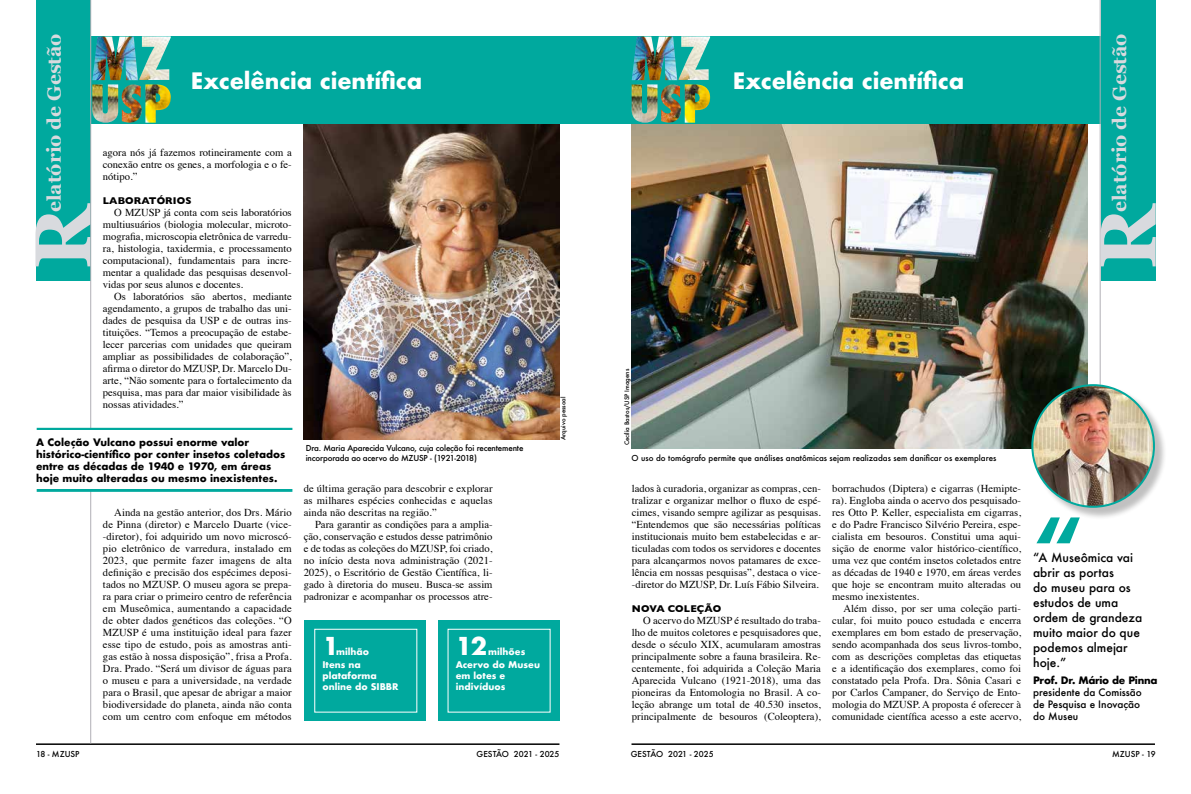
<style>
.page{position:relative;width:1191px;height:794px;background:#fff}
.page>*{position:absolute;margin:0;border:0;box-sizing:border-box;transform-origin:0 0}
.t1{font:700 79.4px "Georgia";color:#d8dade}
.t2{font:700 77.9px "Futura";color:#00a99e}
.t3{font:700 24px "Futura";color:#fff}
.t4{font:700 22px "Futura";color:#fff}
.t5{font:700 19.2px "Georgia";color:#d8dade}
.t6{font:500 12px/15px "Futura";color:#000}
.t7{font:10.6px/12px "Times";color:#000;text-align:justify}
.t8{font:700 10px/12px "Futura";color:#000}
.t9{font:500 10px/12px "Futura";color:#000}
.t10{font:700 10px "Gill Sans";letter-spacing:.01em;color:#000}
.t11{font:700 10px "Futura";letter-spacing:-.025em;color:#000}
.t12{font:700 9px/11px "Futura";color:#fff}
.t13{font:500 8px "Futura";color:#000}
.t14{font:500 8px/9.6px "Futura";letter-spacing:-.02em;color:#000}
.t15{font:500 6px "Futura";color:#000}
</style>
<div class="page">
<hr style="left:36px;top:743px;width:523px;height:2px;background:#000">
<hr style="left:631px;top:743px;width:524px;height:2px;background:#000">
<img style="left:631px;top:123px;width:456px;height:325px">
<img style="left:304px;top:123px;width:256px;height:317px">
<div style="left:91px;top:36px;width:1014px;height:87px;background:#00a99e"></div>
<hr style="left:1100px;top:0;width:1px;height:385px;background:#b0afb5">
<div style="left:36px;top:0;width:55px;height:280px;background:#00a99e"></div>
<div style="left:1100px;top:0;width:55px;height:280px;background:#00a99e"></div>
<div style="left:1032px;top:386px;width:135px;height:134px;background:#000;opacity:.25"></div>
<img style="left:1032px;top:385px;width:122px;height:122px;border-radius:61px">
<div style="left:1031px;top:384px;width:124px;height:124px;border:2px solid #00a99e;border-radius:50%"></div>
<div style="left:437px;top:620px;width:122px;height:100px;background:#00a99e"></div>
<div style="left:304px;top:620px;width:122px;height:100px;background:#00a99e"></div>
<img style="left:92px;top:36px;width:79px;height:87px">
<img style="left:631px;top:36px;width:79px;height:87px">
<hr style="left:91px;top:0;width:1px;height:743px;background:#b0afb5">
<hr style="left:37px;top:428px;width:255px;height:3px;background:#00a99e">
<hr style="left:37px;top:489px;width:255px;height:3px;background:#00a99e">
<div style="left:36px;top:430px;width:257px;height:59px;background:#fff"></div>
<h3 class="t5" style="left:40px;top:212px;width:180px;rotate:-90deg">elatório de Gestão</h3>
<h3 class="t5" style="left:1105px;top:212px;width:180px;rotate:-90deg">elatório de Gestão</h3>
<h3 class="t4" style="left:191px;top:65px;width:233px">Excelência científica</h3>
<h3 class="t4" style="left:732px;top:65px;width:233px">Excelência científica</h3>
<p class="t7" style="left:103px;top:146px;width:190px">agora nós já fazemos rotineiramente com a conexão entre os genes, a morfologia e o fe&shy;nótipo.”</p>
<p class="t10" style="left:103px;top:193px;width:90px">LABORATÓRIOS</p>
<p class="t7" style="left:103px;top:206px;width:190px;text-indent:11px">O MZUSP já conta com seis laboratórios multiusuários (biologia molecular, microto&shy;mografia, microscopia eletrônica de varredu&shy;ra, histologia, taxidermia, e processamento computacional), fundamentais para incre&shy;mentar a qualidade das pesquisas desenvol&shy;vidas por seus alunos e docentes.</p>
<p class="t7" style="left:103px;top:290px;width:190px;text-indent:11px">Os laboratórios são abertos, mediante agendamento, a grupos de trabalho das uni&shy;dades de pesquisa da USP e de outras ins&shy;tituições. “Temos a preocupação de estabe&shy;lecer parcerias com unidades que queiram ampliar as possibilidades de colaboração”, afirma o diretor do MZUSP, Dr. Marcelo Du&shy;arte, “Não somente para o fortalecimento da pesquisa, mas para dar maior visibilidade às nossas atividades.”</p>
<h1 class="t1" style="left:3px;top:269px;width:67px;rotate:-90deg">R</h1>
<h1 class="t1" style="left:1068px;top:269px;width:67px;rotate:-90deg">R</h1>
<p class="t15" style="left:623px;top:445px;width:78px;rotate:-90deg">Cecília Bastos/USP Imagens</p>
<p class="t15" style="left:559px;top:440px;width:45px;rotate:-90deg">Arquivo pessoal</p>
<p class="t8" style="left:36px;top:436px;width:214px">A Coleção Vulcano possui enorme valor</p>
<p class="t14" style="left:306px;top:443px;width:219px">Dra. Maria Aparecida Vulcano, cuja coleção foi recentemente incorporada ao acervo do MZUSP - (1921-2018)</p>
<p class="t13" style="left:631px;top:452px;width:366px">O uso do tomógrafo permite que análises anatômicas sejam realizadas sem danificar os exemplares</p>
<p class="t8" style="left:36px;top:448px;width:251px">histórico-científico por conter insetos coletados entre as décadas de 1940 e 1970, em áreas hoje muito alteradas ou mesmo inexistentes.</p>
<p class="t7" style="left:304px;top:482px;width:190px">de última geração para descobrir e explorar as milhares espécies conhecidas e aquelas ainda não descritas na região.”</p>
<p class="t7" style="left:304px;top:518px;width:190px;text-indent:11px">Para garantir as condições para a amplia&shy;ção, conservação e estudos desse patrimônio e de todas as coleções do MZUSP, foi criado, no início desta nova administração (2021- 2025), o Escritório de Gestão Científica, li&shy;gado à diretoria do museu. Busca-se assim padronizar e acompanhar os processos atre-</p>
<p class="t7" style="left:632px;top:482px;width:191px">lados à curadoria, organizar as compras, cen&shy;tralizar e organizar melhor o fluxo de espé&shy;cimes, visando sempre agilizar as pesquisas. “Entendemos que são necessárias políticas institucionais muito bem estabelecidas e ar&shy;ticuladas com todos os servidores e docentes para alcançarmos novos patamares de exce&shy;lência em nossas pesquisas”, destaca o vice--diretor do MZUSP, Dr. Luís Fábio Silveira.</p>
<p class="t10" style="left:632px;top:601px;width:91px">NOVA COLEÇÃO</p>
<p class="t7" style="left:632px;top:614px;width:191px;text-indent:11px">O acervo do MZUSP é resultado do traba&shy;lho de muitos coletores e pesquisadores que, desde o século XIX, acumularam amostras principalmente sobre a fauna brasileira. Re&shy;centemente, foi adquirida a Coleção Maria Aparecida Vulcano (1921-2018), uma das pioneiras da Entomologia no Brasil. A co&shy;leção abrange um total de 40.530 insetos, principalmente de besouros (Coleoptera),</p>
<p class="t7" style="left:832px;top:482px;width:190px">borrachudos (Diptera) e cigarras (Hemipte&shy;ra). Engloba ainda o acervo dos pesquisado&shy;res Otto P. Keller, especialista em cigarras, e do Padre Francisco Silvério Pereira, espe&shy;cialista em besouros. Constitui uma aqui&shy;sição de enorme valor histórico-científico, uma vez que contém insetos coletados entre as décadas de 1940 e 1970, em áreas verdes que hoje se encontram muito alteradas ou mesmo inexistentes.</p>
<p class="t7" style="left:832px;top:602px;width:190px;text-indent:11px">Além disso, por ser uma coleção parti&shy;cular, foi muito pouco estudada e encerra exemplares em bom estado de preservação, sendo acompanhada dos seus livros-tombo, com as descrições completas das etiquetas e a identificação dos exemplares, como foi constatado pela Profa. Dra. Sônia Casari e por Carlos Campaner, do Serviço de Ento&shy;mologia do MZUSP. A proposta é oferecer à comunidade científica acesso a este acervo,</p>
<p class="t7" style="left:103px;top:506px;width:190px;text-indent:11px">Ainda na gestão anterior, dos Drs. Mário de Pinna (diretor) e Marcelo Duarte (vice--diretor), foi adquirido um novo microscó&shy;pio eletrônico de varredura, instalado em 2023, que permite fazer imagens de alta definição e precisão dos espécimes deposi&shy;tados no MZUSP. O museu agora se prepa&shy;ra para criar o primeiro centro de referência em Museômica, aumentando a capacidade de obter dados genéticos das coleções. “O MZUSP é uma instituição ideal para fazer esse tipo de estudo, pois as amostras anti&shy;gas estão à nossa disposição”, frisa a Profa.<br>Dra. Prado. “Será um divisor de águas para o museu e para a universidade, na verdade para o Brasil, que apesar de abrigar a maior biodiversidade do planeta, ainda não conta com um centro com enfoque em métodos</p>
<h2 class="t2" style="left:1032px;top:490px;width:52px">“</h2>
<p class="t6" style="left:1033px;top:550px;width:111px">“A Museômica vai abrir as portas<br>do museu para os estudos de uma ordem de grandeza muito maior do que podemos almejar hoje.”</p>
<h3 class="t3" style="left:456px;top:629px;width:33px">12</h3>
<p class="t12" style="left:488px;top:646px;width:39px">milhões</p>
<h3 class="t3" style="left:323px;top:629px;width:18px">1</h3>
<p class="t12" style="left:336px;top:646px;width:35px">milhão</p>
<p class="t12" style="left:456px;top:659px;width:86px">Acervo do Museu em lotes e indivíduos</p>
<p class="t12" style="left:322px;top:659px;width:78px">Itens na plataforma online do SIBBR</p>
<p class="t11" style="left:1033px;top:673px;width:126px">Prof. Dr. Mário de Pinna</p>
<p class="t9" style="left:1033px;top:686px;width:110px">presidente da Comissão de Pesquisa e Inovação do Museu</p>
<p class="t13" style="left:36px;top:748px;width:45px">18 - MZUSP</p>
<p class="t13" style="left:476px;top:748px;width:84px">GESTÃO 2021 - 2025</p>
<p class="t13" style="left:631px;top:748px;width:84px">GESTÃO 2021 - 2025</p>
<p class="t13" style="left:1112px;top:748px;width:45px">MZUSP - 19</p>
</div>
